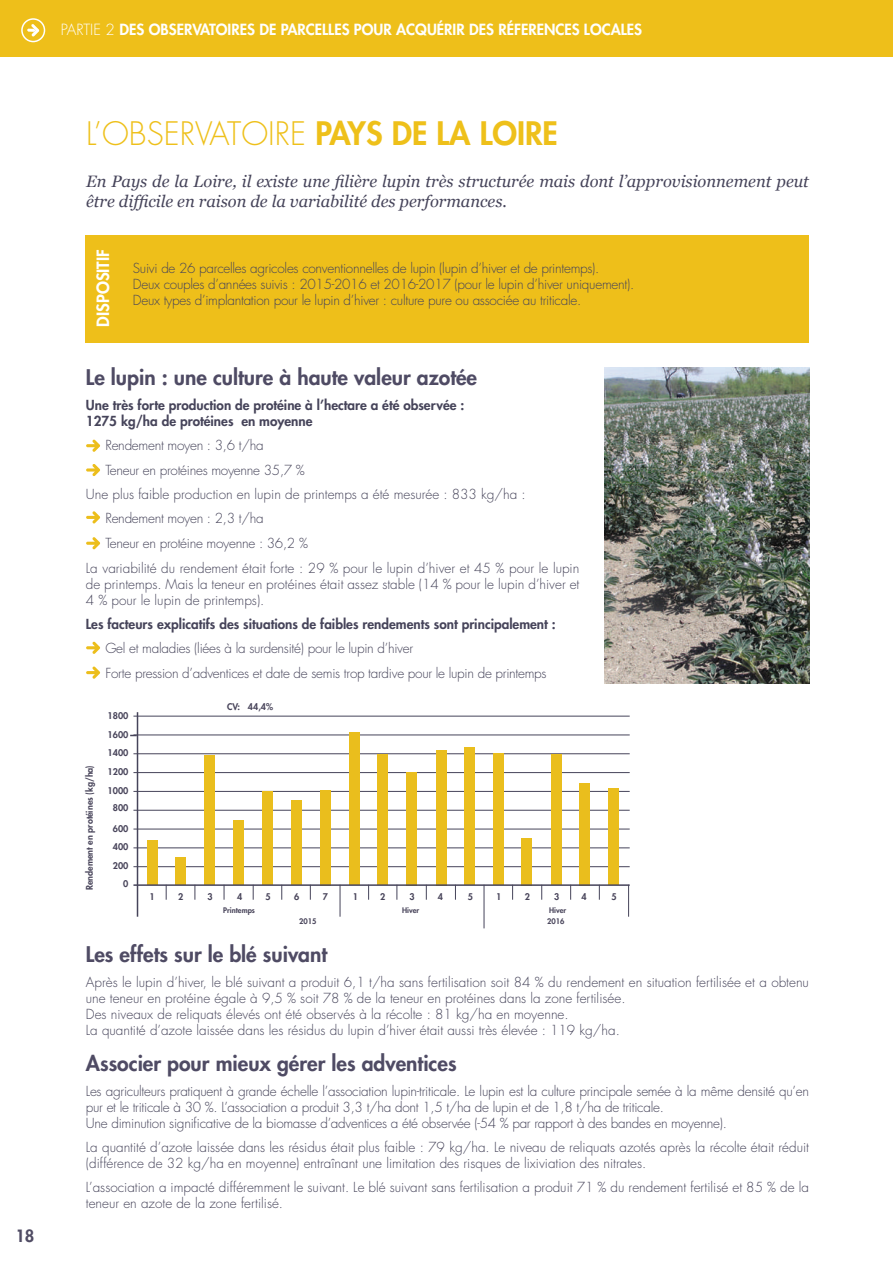
<style>
.page{position:relative;width:893px;height:1263px;background:#fff}
.page>*{position:absolute;margin:0;border:0;box-sizing:border-box;transform-origin:0 0}
.t1{font:300 31.5px "Futura Std";color:#eec01a}
.t2{font:800 21px "Futura Std";color:#4f4b64}
.t3{font:italic 16.5px/19.8px "Georgia";color:#46445a}
.t4{font:800 16.5px "Futura Std";color:#fff}
.t5{font:800 16.5px "Futura Std";color:#504c64}
.t6{font:800 15px "Futura Std";color:#fff}
.t7{font:300 13.5px/16.2px "Futura Std";color:#46445a}
.t8{font:300 13.5px/16.2px "Futura Std";letter-spacing:-.02em;color:#46445a}
.t9{font:800 13.5px/16.2px "Futura Std";color:#46445a}
.t10{font:800 9px/18.8px "Futura Std";color:#48445a;text-align:justify}
.t11{font:800 7.5px "Futura Std";color:#48445a}
.s1{font-weight:300}
.s2{font-weight:800}
</style>
<div class="page">
<div style="left:0;top:0;width:893px;height:57px;background:#eebf1a"></div>
<svg style="left:27px;top:24px;width:12px;height:13px"></svg>
<div style="left:21px;top:18px;width:24px;height:24px;border:2px solid #fff;border-radius:50%"></div>
<div style="left:86px;top:235px;width:723px;height:108px;background:#eebf1a"></div>
<svg style="left:86px;top:439px;width:14px;height:13px"></svg>
<svg style="left:86px;top:464px;width:14px;height:12px"></svg>
<svg style="left:86px;top:511px;width:14px;height:12px"></svg>
<svg style="left:86px;top:537px;width:14px;height:12px"></svg>
<svg style="left:86px;top:642px;width:14px;height:12px"></svg>
<svg style="left:86px;top:666px;width:14px;height:13px"></svg>
<img style="left:605px;top:368px;width:204px;height:315px">
<hr style="left:137px;top:712px;width:1px;height:205px;background:#46445a">
<hr style="left:133px;top:866px;width:497px;height:1px;background:#46445a">
<hr style="left:133px;top:847px;width:497px;height:1px;background:#46445a">
<hr style="left:133px;top:829px;width:497px;height:1px;background:#46445a">
<hr style="left:133px;top:810px;width:497px;height:1px;background:#46445a">
<hr style="left:133px;top:791px;width:497px;height:1px;background:#46445a">
<hr style="left:133px;top:772px;width:497px;height:1px;background:#46445a">
<hr style="left:133px;top:753px;width:497px;height:1px;background:#46445a">
<hr style="left:133px;top:734px;width:497px;height:1px;background:#46445a">
<hr style="left:133px;top:716px;width:497px;height:1px;background:#46445a">
<svg style="left:166px;top:886px;width:1px;height:14px"></svg>
<svg style="left:195px;top:886px;width:1px;height:14px"></svg>
<svg style="left:224px;top:886px;width:1px;height:14px"></svg>
<svg style="left:253px;top:886px;width:1px;height:14px"></svg>
<svg style="left:281px;top:886px;width:1px;height:14px"></svg>
<svg style="left:310px;top:886px;width:1px;height:14px"></svg>
<hr style="left:340px;top:885px;width:1px;height:32px;background:#46445a">
<svg style="left:368px;top:886px;width:1px;height:14px"></svg>
<svg style="left:396px;top:886px;width:1px;height:14px"></svg>
<svg style="left:426px;top:886px;width:1px;height:14px"></svg>
<svg style="left:455px;top:886px;width:1px;height:14px"></svg>
<hr style="left:484px;top:885px;width:1px;height:43px;background:#46445a">
<svg style="left:512px;top:886px;width:1px;height:14px"></svg>
<svg style="left:541px;top:886px;width:1px;height:14px"></svg>
<svg style="left:570px;top:886px;width:1px;height:14px"></svg>
<svg style="left:599px;top:886px;width:1px;height:14px"></svg>
<hr style="left:628px;top:885px;width:1px;height:32px;background:#46445a">
<div style="left:147px;top:840px;width:10px;height:45px;background:#eabe1d"></div>
<div style="left:175px;top:857px;width:11px;height:28px;background:#eabe1d"></div>
<div style="left:233px;top:820px;width:11px;height:65px;background:#eabe1d"></div>
<div style="left:262px;top:791px;width:11px;height:94px;background:#eabe1d"></div>
<div style="left:291px;top:800px;width:10px;height:85px;background:#eabe1d"></div>
<div style="left:320px;top:790px;width:11px;height:95px;background:#eabe1d"></div>
<div style="left:406px;top:772px;width:11px;height:113px;background:#eabe1d"></div>
<div style="left:521px;top:838px;width:11px;height:47px;background:#eabe1d"></div>
<div style="left:608px;top:788px;width:11px;height:97px;background:#eabe1d"></div>
<div style="left:579px;top:783px;width:11px;height:102px;background:#eabe1d"></div>
<div style="left:551px;top:755px;width:11px;height:130px;background:#eabe1d"></div>
<div style="left:464px;top:748px;width:11px;height:137px;background:#eabe1d"></div>
<div style="left:493px;top:753px;width:11px;height:132px;background:#eabe1d"></div>
<div style="left:436px;top:750px;width:11px;height:135px;background:#eabe1d"></div>
<div style="left:377px;top:755px;width:11px;height:130px;background:#eabe1d"></div>
<div style="left:349px;top:733px;width:11px;height:152px;background:#eabe1d"></div>
<div style="left:204px;top:756px;width:11px;height:129px;background:#eabe1d"></div>
<hr style="left:133px;top:884px;width:497px;height:2px;background:#46445a">
<p class="t6" style="left:61px;top:20px;width:583px"><span class="s1">PARTIE 2</span> DES OBSERVATOIRES DE PARCELLES POUR ACQUÉRIR DES RÉFERENCES LOCALES</p>
<p class="t5" style="left:15px;top:1225px;width:21px">18</p>
<h1 class="t1" style="left:86px;top:114px;width:473px">L’OBSERVATOIRE <span class="s2">PAYS DE LA LOIRE</span></h1>
<p class="t3" style="left:86px;top:171px;width:724px">En Pays de la Loire, il existe une filière lupin très structurée mais dont l’approvisionnement peut être difficile en raison de la variabilité des performances.</p>
<p class="t4" style="left:93px;top:327px;width:79px;rotate:-90deg">DISPOSITIF</p>
<p class="t8" style="left:133px;top:260px;width:503px">Suivi de 26 parcelles agricoles conventionnelles de lupin (lupin d’hiver et de printemps).<br>Deux couples d’années suivis : 2015-2016 et 2016-2017 (pour le lupin d’hiver uniquement).<br>Deux types d’implantation pour le lupin d’hiver : culture pure ou associée au triticale.</p>
<h2 class="t2" style="left:86px;top:364px;width:393px">Le lupin : une culture à haute valeur azotée</h2>
<p class="t9" style="left:86px;top:397px;width:380px">Une très forte production de protéine à l’hectare a été observée :<br>1275 kg/ha de protéines en moyenne</p>
<p class="t8" style="left:105px;top:437px;width:160px">Rendement moyen : 3,6 t/ha</p>
<p class="t8" style="left:105px;top:462px;width:201px">Teneur en protéines moyenne 35,7 %</p>
<p class="t7" style="left:86px;top:487px;width:441px">Une plus faible production en lupin de printemps a été mesurée : 833 kg/ha :</p>
<p class="t8" style="left:105px;top:511px;width:160px">Rendement moyen : 2,3 t/ha</p>
<p class="t8" style="left:105px;top:535px;width:204px">Teneur en protéine moyenne : 36,2 %</p>
<p class="t7" style="left:86px;top:560px;width:495px">La variabilité du rendement était forte : 29 % pour le lupin d’hiver et 45 % pour le lupin</p>
<p class="t7" style="left:86px;top:576px;width:495px">de printemps. Mais la teneur en protéines était assez stable (14 % pour le lupin d’hiver et<br>4 % pour le lupin de printemps).</p>
<p class="t9" style="left:86px;top:616px;width:471px">Les facteurs explicatifs des situations de faibles rendements sont principalement :</p>
<p class="t8" style="left:105px;top:636px;width:443px;line-height:24.8px">Gel et maladies (liées à la surdensité) pour le lupin d’hiver<br>Forte pression d’adventices et date de semis trop tardive pour le lupin de printemps</p>
<p class="t10" style="left:80px;top:890px;width:127px;rotate:-90deg">Rendement en protéines (kg/ha)</p>
<p class="t10" style="left:108px;top:706px;width:22px">1800</p>
<p class="t10" style="left:108px;top:725px;width:22px">1600<br>1400<br>1200<br>1000</p>
<p class="t10" style="left:113px;top:799px;width:17px">800</p>
<p class="t10" style="left:113px;top:819px;width:17px;text-align:right">600<br>400<br>200<br>0</p>
<p class="t10" style="left:227px;top:697px;width:47px">CV: 44,4%</p>
<p class="t10" style="left:149px;top:887px;width:7px">1</p>
<p class="t10" style="left:178px;top:887px;width:7px">2</p>
<p class="t10" style="left:207px;top:887px;width:7px">3</p>
<p class="t10" style="left:237px;top:887px;width:7px">4</p>
<p class="t11" style="left:223px;top:906px;width:33px">Printemps</p>
<p class="t10" style="left:265px;top:887px;width:7px">5</p>
<p class="t10" style="left:294px;top:887px;width:7px">6</p>
<p class="t10" style="left:323px;top:887px;width:7px">7</p>
<p class="t10" style="left:353px;top:887px;width:7px">1</p>
<p class="t10" style="left:380px;top:887px;width:7px">2</p>
<p class="t10" style="left:410px;top:887px;width:7px">3</p>
<p class="t10" style="left:438px;top:887px;width:7px">4</p>
<p class="t10" style="left:468px;top:887px;width:7px">5</p>
<p class="t10" style="left:496px;top:887px;width:7px">1</p>
<p class="t10" style="left:525px;top:887px;width:7px">2</p>
<p class="t10" style="left:554px;top:887px;width:7px">3</p>
<p class="t10" style="left:581px;top:887px;width:7px">4</p>
<p class="t10" style="left:611px;top:887px;width:7px">5</p>
<p class="t11" style="left:402px;top:906px;width:19px">Hiver</p>
<p class="t11" style="left:549px;top:906px;width:19px">Hiver</p>
<p class="t11" style="left:299px;top:916px;width:19px">2015</p>
<p class="t11" style="left:547px;top:916px;width:19px">2016</p>
<h2 class="t2" style="left:86px;top:941px;width:243px">Les effets sur le blé suivant</h2>
<p class="t7" style="left:86px;top:974px;width:725px">Après le lupin d’hiver, le blé suivant a produit 6,1 t/ha sans fertilisation soit 84 % du rendement en situation fertilisée et a obtenu une teneur en protéine égale à 9,5 % soit 78 % de la teneur en protéines dans la zone fertilisée.<br>Des niveaux de reliquats élevés ont été observés à la récolte : 81 kg/ha en moyenne.<br>La quantité d’azote laissée dans les résidus du lupin d’hiver était aussi très élevée : 119 kg/ha.</p>
<h2 class="t2" style="left:86px;top:1050px;width:372px">Associer pour mieux gérer les adventices</h2>
<p class="t8" style="left:86px;top:1083px;width:725px">Les agriculteurs pratiquent à grande échelle l’association lupin-triticale. Le lupin est la culture principale semée à la même densité qu’en pur et le triticale à 30 %. L’association a produit 3,3 t/ha dont 1,5 t/ha de lupin et de 1,8 t/ha de triticale.<br>Une diminution significative de la biomasse d’adventices a été observée (-54 % par rapport à des bandes en moyenne).</p>
<p class="t7" style="left:86px;top:1139px;width:725px">La quantité d’azote laissée dans les résidus était plus faible : 79 kg/ha. Le niveau de reliquats azotés après la récolte était réduit (différence de 32 kg/ha en moyenne) entraînant une limitation des risques de lixiviation des nitrates.</p>
<p class="t7" style="left:86px;top:1179px;width:724px">L’association a impacté différemment le suivant. Le blé suivant sans fertilisation a produit 71 % du rendement fertilisé et 85 % de la teneur en azote de la zone fertilisé.</p>
</div>
